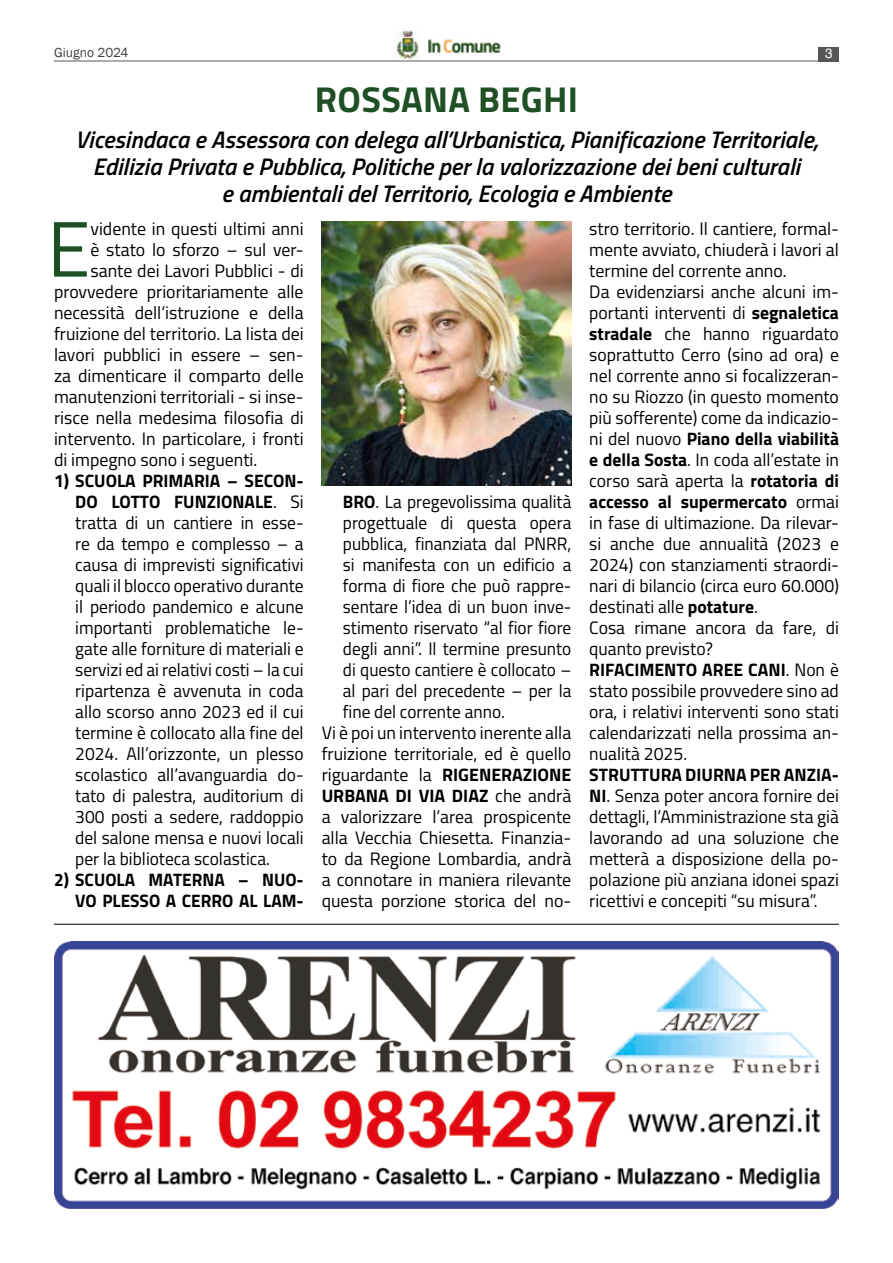
<style>
.page{position:relative;width:893px;height:1263px;background:#fff}
.page>*{position:absolute;margin:0;border:0;box-sizing:border-box;transform-origin:0 0}
.t1{font:78.75px "Titillium";color:#1e4f24}
.t2{font:700 36px "Titillium";letter-spacing:.01em;color:#1f4f24}
.t3{font:italic 600 24px/27px "Titillium";color:#000;text-align:center}
.t4{font:18px/21px "Titillium";color:#000;text-align:justify}
.t5{font:18px "Titillium";color:#000;scale:.96 1}
.t6{font:700 18px/21px "Titillium";color:#000;text-align:right;scale:.96 1}
.t7{font:700 18px "Titillium";color:#000}
.t8{font:13.5px "Franklin Gothic";color:#3f3f3e}
.t9{font:13.5px "Helvetica";color:#fff}
.s1{font-weight:700}
.s2{font-weight:400}
</style>
<div class="page">
<hr style="left:54px;top:61px;width:785px;height:1px;background:#575756">
<div style="left:819px;top:47px;width:20px;height:14px;background:#575756"></div>
<img style="left:396px;top:30px;width:23px;height:29px">
<img style="left:428px;top:39px;width:73px;height:14px">
<hr style="left:54px;top:924px;width:785px;height:1px;background:#000">
<img style="left:54px;top:941px;width:785px;height:268px">
<img style="left:322px;top:221px;width:249px;height:265px">
<p class="t8" style="left:54px;top:44px;width:76px">Giugno 2024</p>
<p class="t9" style="left:825px;top:43px;width:9px">3</p>
<h2 class="t2" style="left:315px;top:72px;width:265px">ROSSANA BEGHI</h2>
<h3 class="t3" style="left:75px;top:124px;width:744px">Vicesindaca e Assessora con delega all’Urbanistica, Pianificazione Territoriale,<br>Edilizia Privata e Pubblica, Politiche per la valorizzazione dei beni culturali<br>e ambientali del Territorio, Ecologia e Ambiente</h3>
<h1 class="t1" style="left:47px;top:191px;width:45px">E</h1>
<p class="t4" style="left:90px;top:217px;width:215px">vidente in questi ultimi anni</p>
<p class="t4" style="left:90px;top:238px;width:215px">è stato lo sforzo – sul ver-</p>
<p class="t4" style="left:90px;top:259px;width:215px">sante dei Lavori Pubblici - di</p>
<p class="t4" style="left:54px;top:280px;width:251px">provvedere prioritariamente alle</p>
<p class="t4" style="left:54px;top:301px;width:251px">necessità dell’istruzione e della</p>
<p class="t4" style="left:54px;top:322px;width:251px">fruizione del territorio. La lista dei</p>
<p class="t4" style="left:54px;top:343px;width:251px">lavori pubblici in essere – sen-</p>
<p class="t4" style="left:54px;top:364px;width:251px">za dimenticare il comparto delle</p>
<p class="t4" style="left:54px;top:385px;width:251px">manutenzioni territoriali - si inse-</p>
<p class="t4" style="left:54px;top:406px;width:251px">risce nella medesima filosofia di</p>
<p class="t4" style="left:54px;top:427px;width:251px">intervento. In particolare, i fronti</p>
<p class="t4" style="left:54px;top:448px;width:205px">di impegno sono i seguenti.</p>
<p class="t4" style="left:75px;top:469px;width:230px;text-indent:-21px"><span class="s1">1) SCUOLA PRIMARIA – SECON-DO LOTTO FUNZIONALE</span>. Si tratta di un cantiere in esse&shy;re da tempo e complesso – a causa di imprevisti significativi quali il blocco operativo durante il periodo pandemico e alcune importanti problematiche le&shy;gate alle forniture di materiali e servizi ed ai relativi costi – la cui ripartenza è avvenuta in coda allo scorso anno 2023 ed il cui termine è collocato alla fine del 2024. All’orizzonte, un plesso scolastico all’avanguardia do&shy;tato di palestra, auditorium di 300 posti a sedere, raddoppio del salone mensa e nuovi locali per la biblioteca scolastica.</p>
<p class="t6" style="left:54px;top:868px;width:262px">2) SCUOLA MATERNA – NUO-<br>VO PLESSO A CERRO AL LAM-</p>
<p class="t5" style="left:343px;top:488px;width:239px"><span class="s1">BRO</span>. La pregevolissima qualità</p>
<p class="t5" style="left:343px;top:509px;width:239px">progettuale di questa opera</p>
<p class="t5" style="left:343px;top:530px;width:239px">pubblica, finanziata dal PNRR,</p>
<p class="t5" style="left:343px;top:551px;width:239px">si manifesta con un edificio a</p>
<p class="t5" style="left:343px;top:572px;width:239px">forma di fiore che può rappre-</p>
<p class="t5" style="left:343px;top:593px;width:239px">sentare l’idea di un buon inve-</p>
<p class="t5" style="left:343px;top:614px;width:239px">stimento riservato “al fior fiore</p>
<p class="t5" style="left:343px;top:635px;width:239px">degli anni”. Il termine presunto</p>
<p class="t5" style="left:343px;top:656px;width:239px">di questo cantiere è collocato –</p>
<p class="t5" style="left:343px;top:677px;width:239px">al pari del precedente – per la</p>
<p class="t5" style="left:343px;top:698px;width:170px">fine del corrente anno.</p>
<p class="t4" style="left:322px;top:721px;width:251px">Vi è poi un intervento inerente alla</p>
<p class="t4" style="left:322px;top:742px;width:251px">fruizione territoriale, ed è quello</p>
<p class="t4" style="left:322px;top:763px;width:251px">riguardante la <span class="s1">RIGENERAZIONE</span></p>
<p class="t7" style="left:322px;top:782px;width:251px">URBANA DI VIA DIAZ <span class="s2">che andrà</span></p>
<p class="t4" style="left:322px;top:805px;width:251px">a valorizzare l’area prospicente</p>
<p class="t4" style="left:322px;top:826px;width:251px">alla Vecchia Chiesetta. Finanzia-</p>
<p class="t4" style="left:322px;top:847px;width:251px">to da Regione Lombardia, andrà</p>
<p class="t4" style="left:322px;top:868px;width:251px">a connotare in maniera rilevante</p>
<p class="t4" style="left:322px;top:889px;width:251px">questa porzione storica del no-</p>
<p class="t4" style="left:589px;top:217px;width:251px;text-align:left">stro territorio. Il cantiere, formal&shy;mente avviato, chiuderà i lavori al termine del corrente anno.<br>Da evidenziarsi anche alcuni im&shy;portanti interventi di <span class="s1">segnaletica stradale</span> che hanno riguardato soprattutto Cerro (sino ad ora) e nel corrente anno si focalizzeran&shy;no su Riozzo (in questo momento più sofferente) come da indicazio&shy;ni del nuovo <span class="s1">Piano della viabilità e della Sosta</span>. In coda all’estate in corso sarà aperta la <span class="s1">rotatoria di accesso al supermercato</span> ormai in fase di ultimazione. Da rilevar&shy;si anche due annualità (2023 e<br>2024) con stanziamenti straordi&shy;nari di bilancio (circa euro 60.000) destinati alle <span class="s1">potature</span>.<br>Cosa rimane ancora da fare, di quanto previsto?<br><span class="s1">RIFACIMENTO AREE CANI</span>. Non è stato possibile provvedere sino ad ora, i relativi interventi sono stati calendarizzati nella prossima an&shy;nualità 2025.</p>
<p class="t4" style="left:589px;top:763px;width:251px"><span class="s1">STRUTTURA DIURNA PER ANZIA-NI</span>. Senza poter ancora fornire dei dettagli, l’Amministrazione sta già lavorando ad una soluzione che metterà a disposizione della po&shy;polazione più anziana idonei spazi ricettivi e concepiti “su misura”.</p>
</div>
